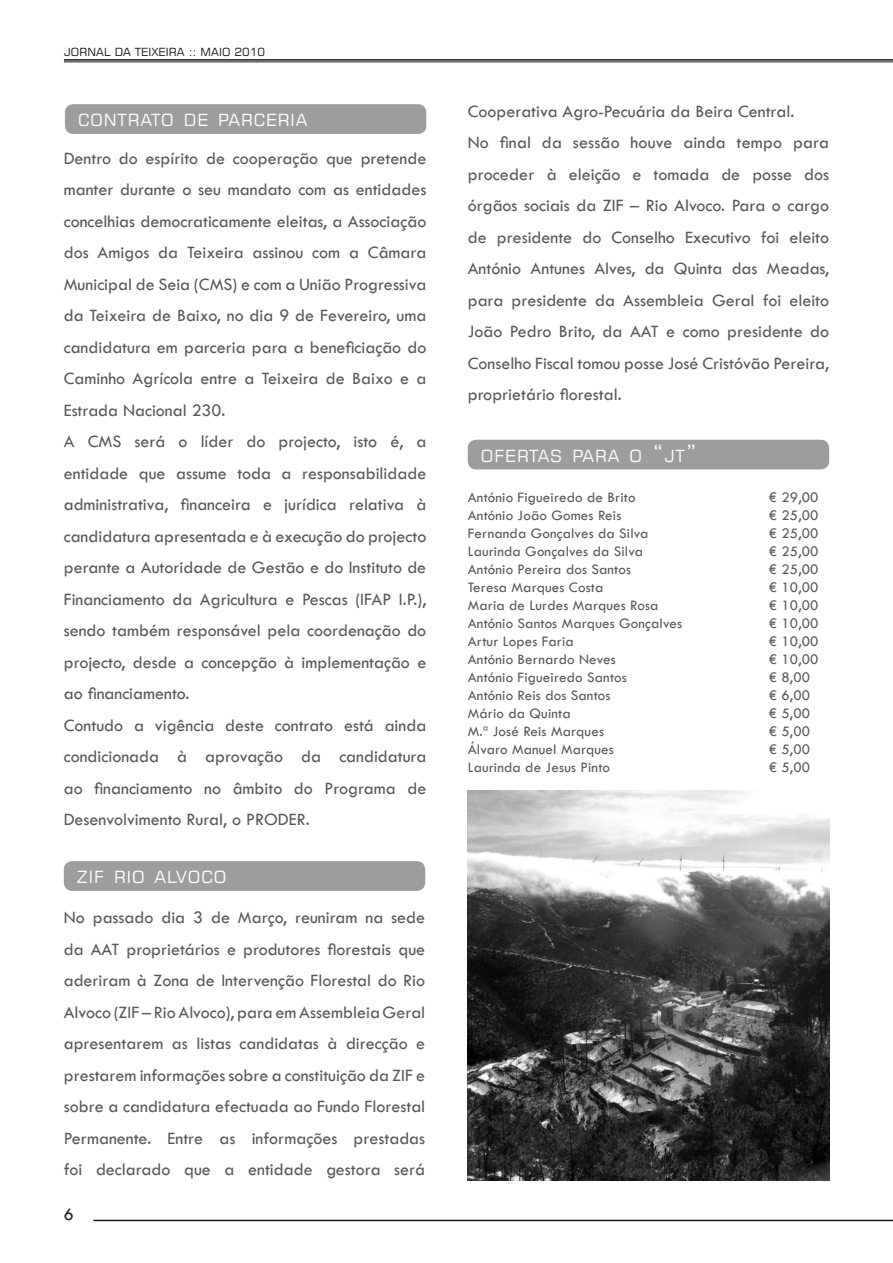
<style>
.page{position:relative;width:893px;height:1263px;background:#fff}
.page>*{position:absolute;margin:0;border:0;box-sizing:border-box;transform-origin:0 0}
.t1{font:18px/31.5px "Tw Cen";color:#58585a}
.t2{font:18px "Tw Cen";color:#1a171b}
.t3{font:16.8px "Square 721 BT";letter-spacing:.055em;color:#fff}
.t4{font:15px "Tw Cen";letter-spacing:.01em;color:#58585a}
.t5{font:11.25px "Square 721 BT";letter-spacing:.01em;color:#1a171b}
.s1{font-size:24px}
</style>
<div class="page">
<hr style="left:64px;top:59px;width:829px;height:2px;background:#1a171b">
<hr style="left:64px;top:62px;width:829px;height:1px;background:#1a171b">
<hr style="left:93px;top:1220px;width:800px;height:1px;background:#1a171b">
<div style="left:64px;top:861px;width:361px;height:30px;background:#9c9d9f;border-radius:9px"></div>
<div style="left:468px;top:440px;width:361px;height:29px;background:#9c9d9f;border-radius:9px"></div>
<div style="left:65px;top:104px;width:361px;height:30px;background:#9c9d9f;border-radius:9px"></div>
<img style="left:468px;top:790px;width:361px;height:390px">
<p class="t5" style="left:64px;top:44px;width:202px">JORNAL DA TEIXEIRA :: MAIO 2010</p>
<p class="t3" style="left:78px;top:110px;width:26px">CONTRATO</p>
<p class="t3" style="left:184px;top:110px;width:13px">DE</p>
<p class="t3" style="left:218px;top:110px;width:59px">PARCERIA</p>
<p class="t1" style="left:64px;top:142px;width:364px">Dentro do espírito de cooperação que pretende manter durante o seu mandato com as entidades concelhias democraticamente eleitas, a Associação dos Amigos da Teixeira assinou com a Câmara Municipal de Seia (CMS) e com a União Progressiva da Teixeira de Baixo, no dia 9 de Fevereiro, uma candidatura em parceria para a beneficiação do Caminho Agrícola entre a Teixeira de Baixo e a Estrada Nacional 230.<br>A CMS será o líder do projecto, isto é, a entidade que assume toda a responsabilidade administrativa, financeira e jurídica relativa à candidatura apresentada e à execução do projecto perante a Autoridade de Gestão e do Instituto de Financiamento da Agricultura e Pescas (IFAP I.P.), sendo também responsável pela coordenação do projecto, desde a concepção à implementação e ao financiamento.<br>Contudo a vigência deste contrato está ainda condicionada à aprovação da candidatura ao financiamento no âmbito do Programa de Desenvolvimento Rural, o PRODER.</p>
<p class="t3" style="left:77px;top:867px;width:48px">ZIF RIO</p>
<p class="t3" style="left:155px;top:867px;width:13px">ALVO</p>
<p class="t3" style="left:201px;top:867px;width:24px">CO</p>
<p class="t1" style="left:64px;top:902px;width:363px;text-align:justify">No passado dia 3 de Março, reuniram na sede da AAT proprietários e produtores florestais que aderiram à Zona de Intervenção Florestal do Rio Alvoco (ZIF – Rio Alvoco), para em Assembleia Geral apresentarem as listas candidatas à direcção e prestarem informações sobre a constituição da ZIF e sobre a candidatura efectuada ao Fundo Florestal Permanente. Entre as informações prestadas foi declarado que a entidade gestora será</p>
<p class="t2" style="left:64px;top:1204px;width:11px">6</p>
<p class="t1" style="left:468px;top:95px;width:363px">Cooperativa Agro-Pecuária da Beira Central.<br>No final da sessão houve ainda tempo para proceder à eleição e tomada de posse dos órgãos sociais da ZIF – Rio Alvoco. Para o cargo de presidente do Conselho Executivo foi eleito António Antunes Alves, da Quinta das Meadas, para presidente da Assembleia Geral foi eleito João Pedro Brito, da AAT e como presidente do Conselho Fiscal tomou posse José Cristóvão Pereira, proprietário florestal.</p>
<p class="t3" style="left:481px;top:445px;width:13px">OFERTA</p>
<p class="t3" style="left:550px;top:445px;width:46px">S PARA</p>
<p class="t3" style="left:629px;top:445px;width:69px">O <span class="s1">“</span>JT<span class="s1">”</span></p>
<p class="t4" style="left:468px;top:488px;width:169px">António Figueiredo de Brito</p>
<p class="t4" style="left:769px;top:488px;width:51px">€ 29,00</p>
<p class="t4" style="left:468px;top:506px;width:155px">António João Gomes Reis</p>
<p class="t4" style="left:769px;top:506px;width:51px">€ 25,00</p>
<p class="t4" style="left:468px;top:524px;width:182px">Fernanda Gonçalves da Silva</p>
<p class="t4" style="left:769px;top:524px;width:51px">€ 25,00</p>
<p class="t4" style="left:468px;top:542px;width:177px">Laurinda Gonçalves da Silva</p>
<p class="t4" style="left:769px;top:542px;width:51px">€ 25,00</p>
<p class="t4" style="left:468px;top:560px;width:165px">António Pereira dos Santos</p>
<p class="t4" style="left:769px;top:560px;width:51px">€ 25,00</p>
<p class="t4" style="left:468px;top:578px;width:137px">Teresa Marques Costa</p>
<p class="t4" style="left:769px;top:578px;width:51px">€ 10,00</p>
<p class="t4" style="left:468px;top:596px;width:192px">Maria de Lurdes Marques Rosa</p>
<p class="t4" style="left:769px;top:596px;width:51px">€ 10,00</p>
<p class="t4" style="left:468px;top:614px;width:216px">António Santos Marques Gonçalves</p>
<p class="t4" style="left:769px;top:614px;width:51px">€ 10,00</p>
<p class="t4" style="left:468px;top:632px;width:107px">Artur Lopes Faria</p>
<p class="t4" style="left:769px;top:632px;width:51px">€ 10,00</p>
<p class="t4" style="left:468px;top:650px;width:150px">António Bernardo Neves</p>
<p class="t4" style="left:769px;top:650px;width:51px">€ 10,00</p>
<p class="t4" style="left:468px;top:668px;width:161px">António Figueiredo Santos</p>
<p class="t4" style="left:769px;top:668px;width:42px">€ 8,00</p>
<p class="t4" style="left:468px;top:686px;width:144px">António Reis dos Santos</p>
<p class="t4" style="left:769px;top:686px;width:42px">€ 6,00</p>
<p class="t4" style="left:468px;top:704px;width:104px">Mário da Quinta</p>
<p class="t4" style="left:769px;top:704px;width:42px">€ 5,00</p>
<p class="t4" style="left:468px;top:722px;width:138px">M.ª José Reis Marques</p>
<p class="t4" style="left:769px;top:722px;width:42px">€ 5,00</p>
<p class="t4" style="left:468px;top:740px;width:148px">Álvaro Manuel Marques</p>
<p class="t4" style="left:769px;top:740px;width:42px">€ 5,00</p>
<p class="t4" style="left:468px;top:758px;width:144px">Laurinda de Jesus Pinto</p>
<p class="t4" style="left:769px;top:758px;width:42px">€ 5,00</p>
</div>
